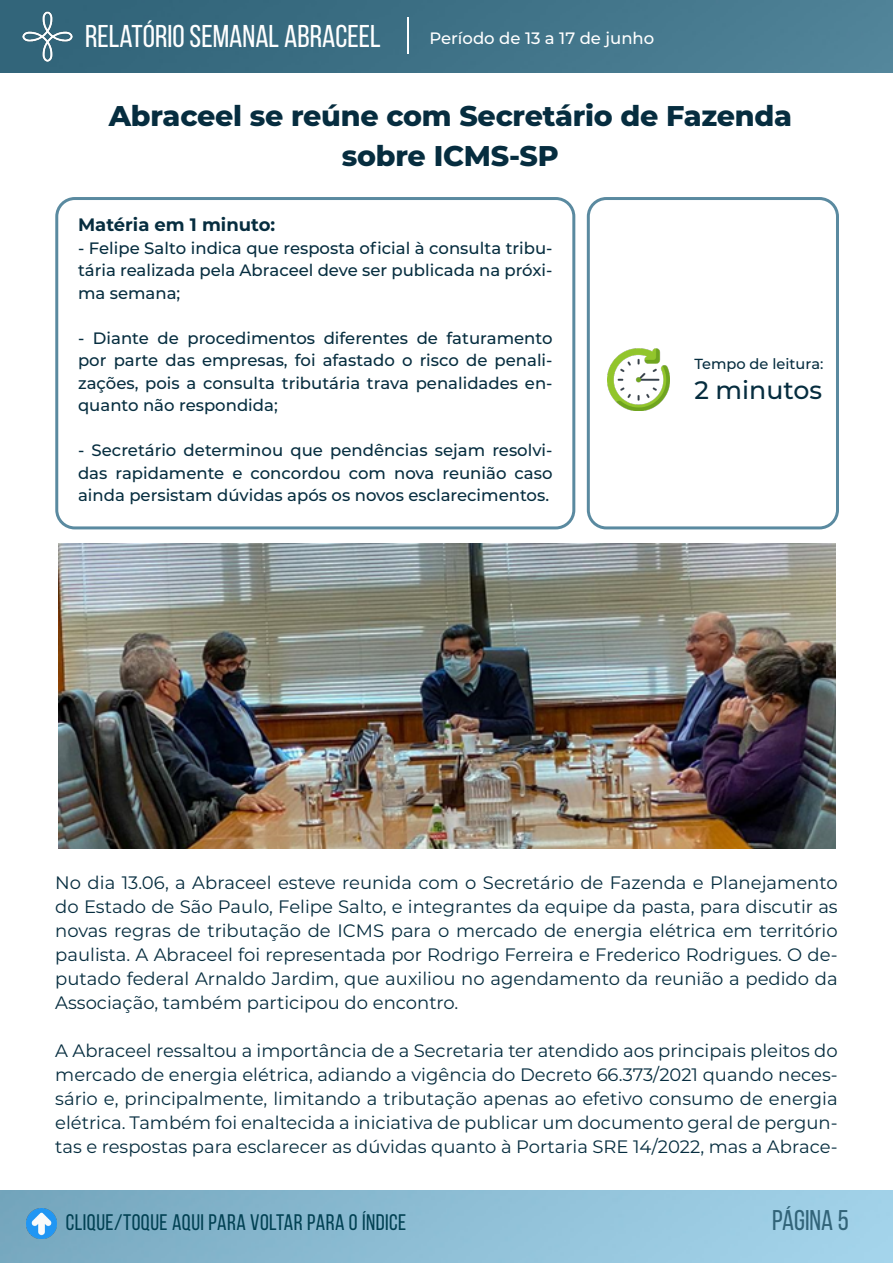
<style>
.page{position:relative;width:893px;height:1263px;background:#fff}
.page>*{position:absolute;margin:0;border:0;box-sizing:border-box;transform-origin:0 0}
.t1{font:31.5px "Bebas Neue";color:#fff}
.t2{font:800 28.5px/40.5px "Montserrat";letter-spacing:-.01em;color:#062d3f;text-align:center}
.t3{font:28.5px "Bebas Neue";color:#326479}
.t4{font:500 25.2px "Montserrat";color:#062d3f}
.t5{font:22.5px "Bebas Neue";letter-spacing:.02em;color:#014153}
.t6{font:18px/24px "Montserrat";color:#062d3f;text-align:justify}
.t7{font:700 18px "Montserrat";color:#062d3f}
.t8{font:500 16.5px/22.5px "Montserrat";color:#062d3f;text-align:justify}
.t9{font:500 16.5px "Montserrat";color:#fff}
.t10{font:500 14.55px "Montserrat";color:#062d3f}
</style>
<div class="page">
<img style="left:0;top:0;width:893px;height:72px">
<img style="left:0;top:1191px;width:892px;height:72px">
<img style="left:23px;top:11px;width:50px;height:50px">
<hr style="left:407px;top:17px;width:2px;height:37px;background:#fff">
<img style="left:27px;top:1209px;width:29px;height:29px">
<div style="left:587px;top:197px;width:252px;height:332px;border:3px solid #5a8aa0;border-radius:18px"></div>
<div style="left:55px;top:197px;width:520px;height:332px;border:3px solid #5a8aa0;border-radius:18px"></div>
<img style="left:607px;top:348px;width:63px;height:62px">
<img style="left:59px;top:544px;width:777px;height:304px">
<h1 class="t1" style="left:85px;top:19px;width:297px">RELATÓRIO SEMANAL ABRACEEL</h1>
<p class="t9" style="left:429px;top:26px;width:226px">Período de 13 a 17 de junho</p>
<h2 class="t2" style="left:109px;top:94px;width:685px">Abraceel se reúne com Secretário de Fazenda sobre ICMS-SP</h2>
<p class="t7" style="left:78px;top:212px;width:199px">Matéria em 1 minuto:</p>
<p class="t8" style="left:78px;top:236px;width:476px">- Felipe Salto indica que resposta oficial à consulta tribu&shy;tária realizada pela Abraceel deve ser publicada na próxi&shy;ma semana;</p>
<p class="t8" style="left:78px;top:326px;width:476px">- Diante de procedimentos diferentes de faturamento por parte das empresas, foi afastado o risco de penali&shy;zações, pois a consulta tributária trava penalidades en&shy;quanto não respondida;</p>
<p class="t8" style="left:78px;top:439px;width:476px">- Secretário determinou que pendências sejam resolvi&shy;das rapidamente e concordou com nova reunião caso ainda persistam dúvidas após os novos esclarecimentos.</p>
<p class="t10" style="left:694px;top:354px;width:131px">Tempo de leitura:</p>
<h3 class="t4" style="left:694px;top:373px;width:129px">2 minutos</h3>
<p class="t6" style="left:55px;top:870px;width:784px">No dia 13.06, a Abraceel esteve reunida com o Secretário de Fazenda e Planejamento do Estado de São Paulo, Felipe Salto, e integrantes da equipe da pasta, para discutir as novas regras de tributação de ICMS para o mercado de energia elétrica em território paulista. A Abraceel foi representada por Rodrigo Ferreira e Frederico Rodrigues. O de&shy;putado federal Arnaldo Jardim, que auxiliou no agendamento da reunião a pedido da Associação, também participou do encontro.</p>
<p class="t6" style="left:55px;top:1038px;width:784px">A Abraceel ressaltou a importância de a Secretaria ter atendido aos principais pleitos do mercado de energia elétrica, adiando a vigência do Decreto 66.373/2021 quando neces&shy;sário e, principalmente, limitando a tributação apenas ao efetivo consumo de energia elétrica. Também foi enaltecida a iniciativa de publicar um documento geral de pergun&shy;tas e respostas para esclarecer as dúvidas quanto à Portaria SRE 14/2022, mas a Abrace-</p>
<p class="t5" style="left:66px;top:1210px;width:342px">CLIQUE/TOQUE AQUI PARA VOLTAR PARA O ÍNDICE</p>
<h2 class="t3" style="left:772px;top:1205px;width:78px">PÁGINA 5</h2>
</div>
